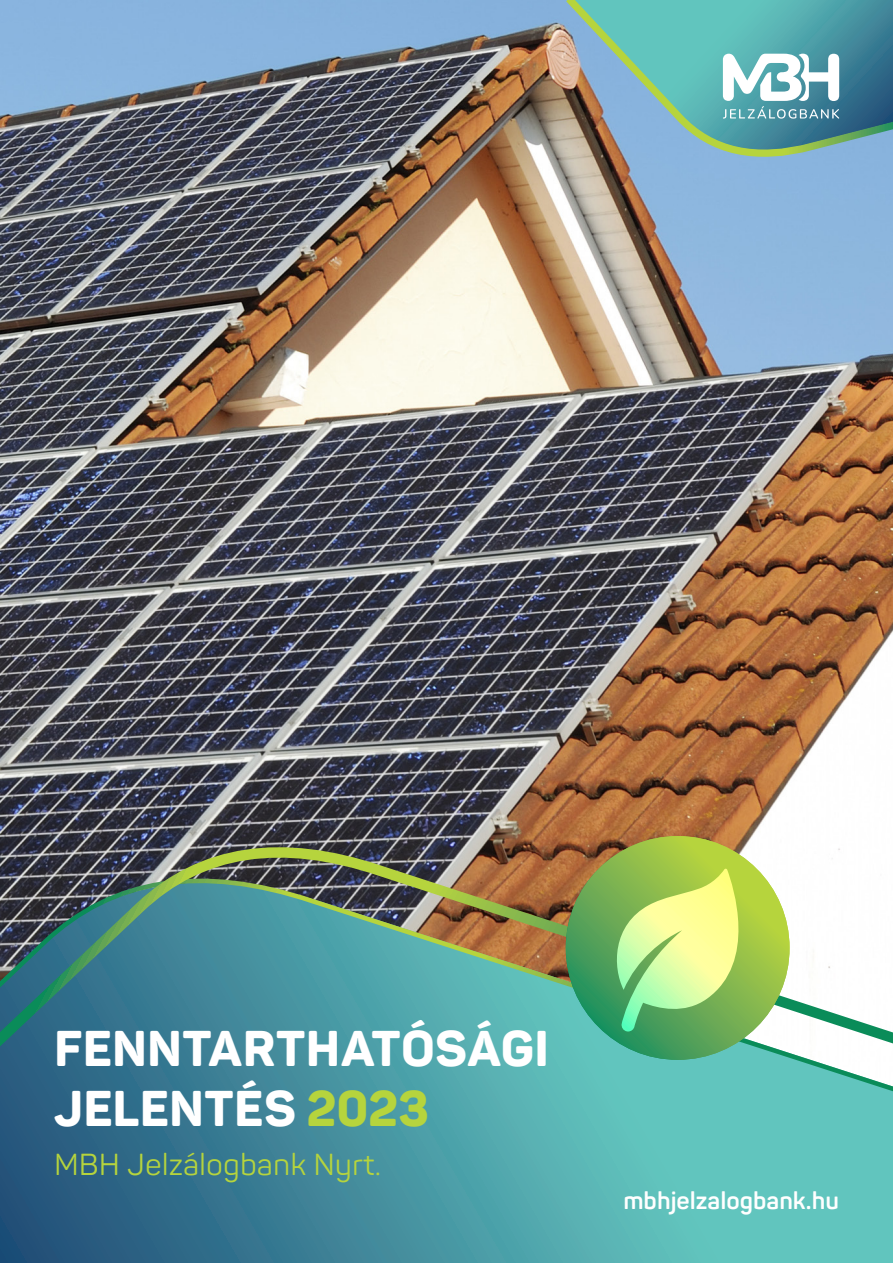
<style>
.page{position:relative;width:893px;height:1263px;background:#fff}
.page>*{position:absolute;margin:0;border:0;box-sizing:border-box;transform-origin:0 0}
.t1{font:800 49.5px/59.4px "Panton";color:#fff}
.t2{font:30px "Panton";color:#b6d43d}
.t3{font:700 24px "Panton";color:#fff}
.s1{color:#b6d43d}
</style>
<div class="page">
<img style="left:0;top:0;width:893px;height:824px">
<svg style="left:0;top:824px;width:893px;height:439px;background:#5e979b"></svg>
<svg style="left:566px;top:836px;width:224px;height:224px;background:#79b44f"></svg>
<svg style="left:617px;top:869px;width:121px;height:162px;background:#b9df80"></svg>
<svg style="left:564px;top:0;width:329px;height:162px;background:#69a6aa"></svg>
<svg style="left:723px;top:54px;width:116px;height:65px"></svg>
<p class="t1" style="left:54px;top:1019px;width:496px">FENNTARTHATÓSÁGI<br>JELENTÉS <span class="s1">2023</span></p>
<p class="t2" style="left:54px;top:1146px;width:329px">MBH Jelzálogbank Nyrt.</p>
<p class="t3" style="left:623px;top:1185px;width:217px">mbhjelzalogbank.hu</p>
</div>
